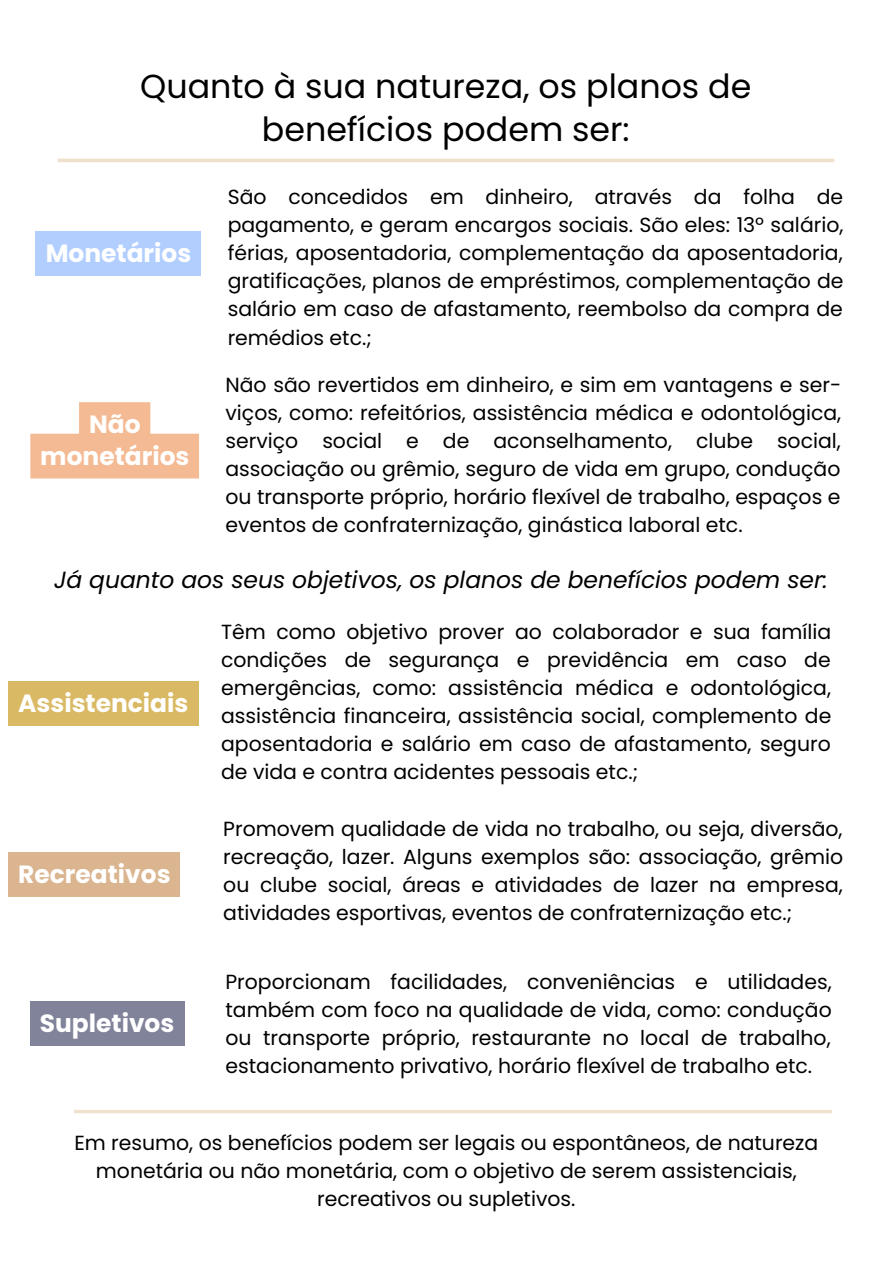
<style>
.page{position:relative;width:893px;height:1264px;background:#fff}
.page>*{position:absolute;margin:0;border:0;box-sizing:border-box;transform-origin:0 0}
.t1{font:33.3px/42.8px "Poppins";color:#000;text-align:center}
.t2{font:700 24.9px/31.5px "Poppins";color:#fff;text-align:center}
.t3{font:italic 23.4px "Poppins";color:#000}
.t4{font:20.4px/28px "Poppins";color:#000;text-align:justify}
</style>
<div class="page">
<div style="left:36px;top:231px;width:165px;height:45px;background:#b1ceff"></div>
<svg style="left:30px;top:402px;width:169px;height:76px"></svg>
<div style="left:8px;top:852px;width:172px;height:44px;background:#dab58f"></div>
<div style="left:8px;top:681px;width:190px;height:45px;background:#dab965"></div>
<div style="left:30px;top:1001px;width:154px;height:45px;background:#81839a"></div>
<hr style="left:58px;top:159px;width:776px;height:3px;background:#efe1ce">
<hr style="left:74px;top:1110px;width:758px;height:3px;background:#efe1ce">
<h1 class="t1" style="left:140px;top:65px;width:612px">Quanto à sua natureza, os planos de benefícios podem ser:</h1>
<p class="t2" style="left:46px;top:238px;width:147px">Monetários</p>
<p class="t2" style="left:40px;top:408px;width:151px">Não monetários</p>
<p class="t4" style="left:228px;top:183px;width:617px">São concedidos em dinheiro, através da folha de pagamento, e geram encargos sociais. São eles: 13º salário, férias, aposentadoria, complementação da aposentadoria, gratificações, planos de empréstimos, complementação de salário em caso de afastamento, reembolso da compra de remédios etc.;</p>
<p class="t4" style="left:225px;top:371px;width:617px">Não são revertidos em dinheiro, e sim em vantagens e ser&shy;viços, como: refeitórios, assistência médica e odontológica, serviço social e de aconselhamento, clube social, associação ou grêmio, seguro de vida em grupo, condução ou transporte próprio, horário flexível de trabalho, espaços e eventos de confraternização, ginástica laboral etc.</p>
<p class="t3" style="left:54px;top:563px;width:775px">Já quanto aos seus objetivos, os planos de benefícios podem ser:</p>
<p class="t2" style="left:18px;top:687px;width:172px">Assistenciais</p>
<p class="t2" style="left:18px;top:858px;width:154px">Recreativos</p>
<p class="t2" style="left:40px;top:1007px;width:136px">Supletivos</p>
<p class="t4" style="left:221px;top:617px;width:611px">Têm como objetivo prover ao colaborador e sua família condições de segurança e previdência em caso de emergências, como: assistência médica e odontológica, assistência financeira, assistência social, complemento de aposentadoria e salário em caso de afastamento, seguro de vida e contra acidentes pessoais etc.;</p>
<p class="t4" style="left:223px;top:814px;width:621px">Promovem qualidade de vida no trabalho, ou seja, diversão, recreação, lazer. Alguns exemplos são: associação, grêmio ou clube social, áreas e atividades de lazer na empresa, atividades esportivas, eventos de confraternização etc.;</p>
<p class="t4" style="left:225px;top:967px;width:607px">Proporcionam facilidades, conveniências e utilidades, também com foco na qualidade de vida, como: condução ou transporte próprio, restaurante no local de trabalho, estacionamento privativo, horário flexível de trabalho etc.</p>
<p class="t4" style="left:74px;top:1128px;width:745px;text-align:center">Em resumo, os benefícios podem ser legais ou espontâneos, de natureza monetária ou não monetária, com o objetivo de serem assistenciais, recreativos ou supletivos.</p>
</div>
